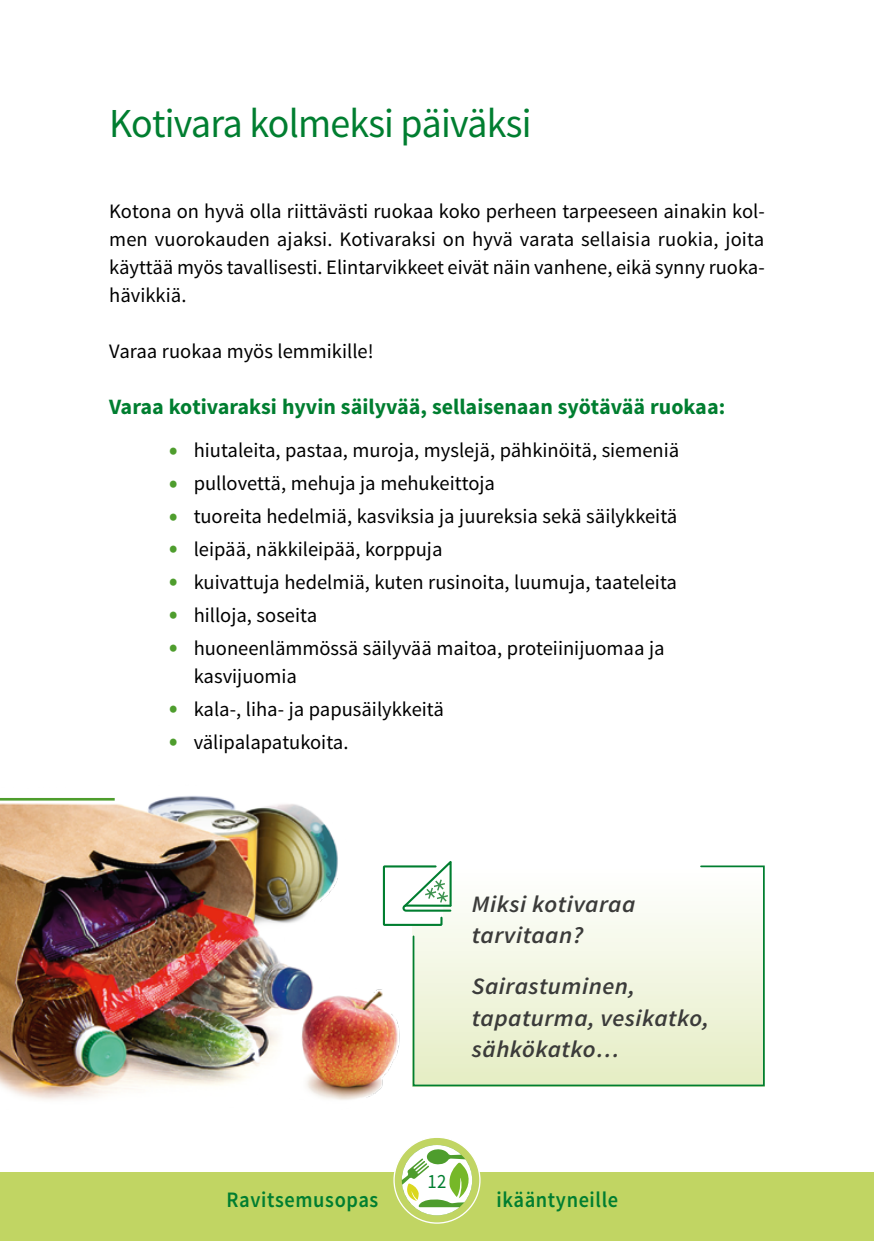
<style>
.page{position:relative;width:874px;height:1241px;background:#fff}
.page>*{position:absolute;margin:0;border:0;box-sizing:border-box;transform-origin:0 0}
.Otsikko1{font:41.12px "Source Sans Pro";letter-spacing:-.02em;color:#007e30}
.SITAATTI_kursiivi{font:italic 600 23.45px/31.5px "Source Sans Pro";letter-spacing:.02em;color:#3b3b3a;scale:1.04 1}
.t1{font:600 22.05px "Source Sans Pro";letter-spacing:.03em;color:#007e30;scale:.92 1}
.Leipis{font:700 21.88px "Source Sans Pro";color:#007e30}
.Leipis-2{font:20.47px/28px "Source Sans Pro";color:#000;text-align:justify}
.t2{font:20.3px "Source Sans Pro";color:#007e30;scale:.92 1}
.s1{font-size:29.75px;color:#4e9d2d}
</style>
<div class="page">
<div style="left:0;top:1172px;width:873px;height:68px;background:#c1d563"></div>
<div style="left:394px;top:1137px;width:85px;height:85px;background:#c1d563;border-radius:50%"></div>
<svg style="left:401px;top:1144px;width:71px;height:71px"></svg>
<svg style="left:407px;top:861px;width:45px;height:65px"></svg>
<svg style="left:411px;top:864px;width:354px;height:222px"></svg>
<img style="left:0;top:796px;width:407px;height:304px">
<hr style="left:0;top:797px;width:115px;height:3px;background:#4e9d2d">
<h1 class="Otsikko1" style="left:109px;top:98px;width:423px">Kotivara kolmeksi päiväksi</h1>
<p class="Leipis-2" style="left:109px;top:197px;width:656px">Kotona on hyvä olla riittävästi ruokaa koko perheen tarpeeseen ainakin kol&shy;men vuorokauden ajaksi. Kotivaraksi on hyvä varata sellaisia ruokia, joita käyttää myös tavallisesti. Elintarvikkeet eivät näin vanhene, eikä synny ruoka&shy;hävikkiä.</p>
<p class="Leipis-2" style="left:109px;top:337px;width:266px">Varaa ruokaa myös lemmikille!</p>
<p class="Leipis" style="left:109px;top:392px;width:617px">Varaa kotivaraksi hyvin säilyvää, sellaisenaan syötävää ruokaa:</p>
<p class="Leipis-2" style="left:169px;top:436px;width:512px"><span class="s1">•</span> hiutaleita, pastaa, muroja, myslejä, pähkinöitä, siemeniä</p>
<p class="Leipis-2" style="left:169px;top:469px;width:327px"><span class="s1">•</span> pullovettä, mehuja ja mehukeittoja</p>
<p class="Leipis-2" style="left:169px;top:502px;width:510px"><span class="s1">•</span> tuoreita hedelmiä, kasviksia ja juureksia sekä säilykkeitä</p>
<p class="Leipis-2" style="left:169px;top:535px;width:275px"><span class="s1">•</span> leipää, näkkileipää, korppuja</p>
<p class="Leipis-2" style="left:169px;top:568px;width:509px"><span class="s1">•</span> kuivattuja hedelmiä, kuten rusinoita, luumuja, taateleita</p>
<p class="Leipis-2" style="left:169px;top:601px;width:150px"><span class="s1">•</span> hilloja, soseita</p>
<p class="Leipis-2" style="left:193px;top:634px;width:472px;text-indent:-25px"><span class="s1">•</span> huoneenlämmössä säilyvää maitoa, proteiinijuomaa ja kasvijuomia</p>
<p class="Leipis-2" style="left:169px;top:695px;width:276px"><span class="s1">•</span> kala-, liha- ja papusäilykkeitä</p>
<p class="Leipis-2" style="left:169px;top:728px;width:181px"><span class="s1">•</span> välipalapatukoita.</p>
<p class="SITAATTI_kursiivi" style="left:471px;top:888px;width:159px">Miksi kotivaraa tarvitaan?</p>
<p class="SITAATTI_kursiivi" style="left:471px;top:970px;width:229px">Sairastuminen, tapaturma, vesikatko, sähkökatko…</p>
<p class="t2" style="left:427px;top:1168px;width:22px">12</p>
<p class="t1" style="left:226px;top:1185px;width:166px">Ravitsemusopas</p>
<p class="t1" style="left:496px;top:1185px;width:134px">ikääntyneille</p>
</div>
